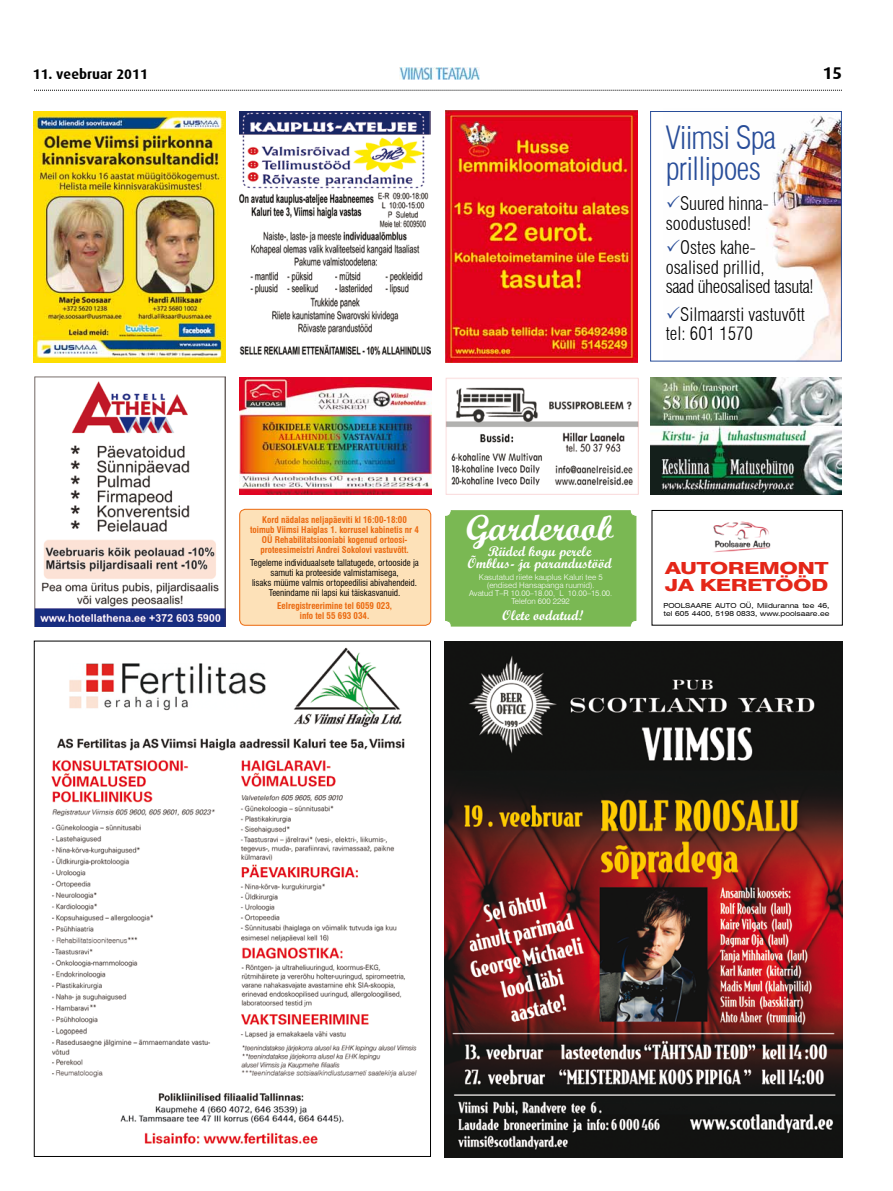
<style>
.page{position:relative;width:893px;height:1191px;background:#fff}
.page>*{position:absolute;margin:0;border:0;box-sizing:border-box;transform-origin:0 0}
.t1{font:36px "Script MT Bold";color:#fff}
.t2{font:300 condensed 31.3px/30.3px "Swiss 721 BT";letter-spacing:-.03em;color:#284d99}
.t3{font:300 condensed 18.2px/19.2px "Swiss 721 BT";color:#000}
.t4{font:700 17px "Dax";color:#000}
.t5{font:800 16.7px/16.7px "Swiss 721 BT";letter-spacing:-.03em;color:#e42618;scale:1.38 1}
.t6{font:14px/11.5px "Script MT Bold";color:#fff;text-align:center}
.t7{font:700 14px "Dax";color:#000}
.t8{font:700 condensed 9px/10px "Swiss 721 BT";color:#eb690f;text-align:center}
.t9{font:condensed 9px/10px "Swiss 721 BT";color:#000;text-align:center}
.t10{font:300 8px/8px "Swiss 721 BT";color:#fff;text-align:center}
.t11{font:expanded 6.9px/7.9px "Swiss 721 BT";color:#000}
</style>
<div class="page">
<svg style="left:34px;top:90px;width:808px;height:1px"></svg>
<img style="left:400px;top:68px;width:79px;height:11px">
<img style="left:51px;top:647px;width:366px;height:497px">
<img style="left:34px;top:111px;width:192px;height:251px">
<img style="left:240px;top:111px;width:191px;height:245px">
<img style="left:446px;top:110px;width:192px;height:252px">
<img style="left:664px;top:115px;width:178px;height:247px">
<div style="left:650px;top:111px;width:192px;height:250px;border:1px solid #284d99"></div>
<img style="left:34px;top:376px;width:192px;height:250px">
<img style="left:239px;top:377px;width:193px;height:118px">
<div style="left:240px;top:509px;width:191px;height:116px;background:#fde1b8;border-radius:6px"></div>
<div style="left:239px;top:509px;width:192px;height:117px;border:1px solid #eb690f;border-radius:6px"></div>
<img style="left:445px;top:377px;width:194px;height:117px">
<div style="left:446px;top:511px;width:190px;height:115px;background:#7ab853;border-radius:6px"></div>
<div style="left:445px;top:510px;width:191px;height:116px;border:1px solid #7ab853;border-radius:6px"></div>
<img style="left:650px;top:377px;width:191px;height:118px">
<img style="left:713px;top:521px;width:58px;height:32px">
<div style="left:652px;top:510px;width:190px;height:115px;border:1px solid #000"></div>
<img style="left:445px;top:641px;width:397px;height:516px">
<svg style="left:667px;top:195px;width:13px;height:13px"></svg>
<svg style="left:667px;top:239px;width:13px;height:13px"></svg>
<svg style="left:667px;top:306px;width:13px;height:12px"></svg>
<h3 class="t7" style="left:33px;top:66px;width:117px">11. veebruar 2011</h3>
<h3 class="t4" style="left:823px;top:64px;width:21px">15</h3>
<h2 class="t2" style="left:666px;top:123px;width:112px">Viimsi Spa prillipoes</h2>
<h3 class="t3" style="left:666px;top:194px;width:104px;text-indent:15px">Suured hinna&shy;soodustused!</h3>
<h3 class="t3" style="left:666px;top:238px;width:149px;text-indent:15px">Ostes kahe-<br>osalised prillid,<br>saad üheosalised tasuta!</h3>
<h3 class="t3" style="left:666px;top:304px;width:141px;text-indent:15px">Silmaarsti vastuvõtt tel: 601 1570</h3>
<p class="t8" style="left:250px;top:514px;width:170px">Kord nädalas neljapäeviti kl 16:00-18:00 toimub Viimsi Haiglas 1. korrusel kabinetis nr 4<br>OÜ Rehabilitatsiooniabi kogenud ortoosi&shy;proteesimeistri Andrei Sokolovi vastuvõtt.</p>
<p class="t9" style="left:250px;top:557px;width:170px">Tegeleme individuaalsete tallatugede, ortooside ja samuti ka proteeside valmistamisega,<br>lisaks müüme valmis ortopeedilisi abivahendeid.<br>Teenindame nii lapsi kui täiskasvanuid.</p>
<p class="t8" style="left:277px;top:600px;width:117px">Eelregistreerimine tel 6059 023, info tel 55 693 034.</p>
<h1 class="t1" style="left:466px;top:506px;width:149px">Garderoob</h1>
<h3 class="t6" style="left:467px;top:545px;width:146px">Riided kogu perele<br>Õmblus- ja parandustööd</h3>
<p class="t10" style="left:469px;top:573px;width:145px">Kasutatud riiete kauplus Kaluri tee 5 (endised Hansapanga ruumid).<br>Avatud T–R 10.00–18.00, L 10.00–15.00.<br>Telefon 600 2292</p>
<h3 class="t6" style="left:502px;top:609px;width:82px">Olete oodatud!</h3>
<h3 class="t5" style="left:665px;top:559px;width:120px">AUTOREMONT<br>JA KERETÖÖD</h3>
<p class="t11" style="left:663px;top:602px;width:167px">POOLSAARE AUTO OÜ, Miiduranna tee 46, tel 605 4400, 5198 0833, www.poolsaare.ee</p>
</div>
